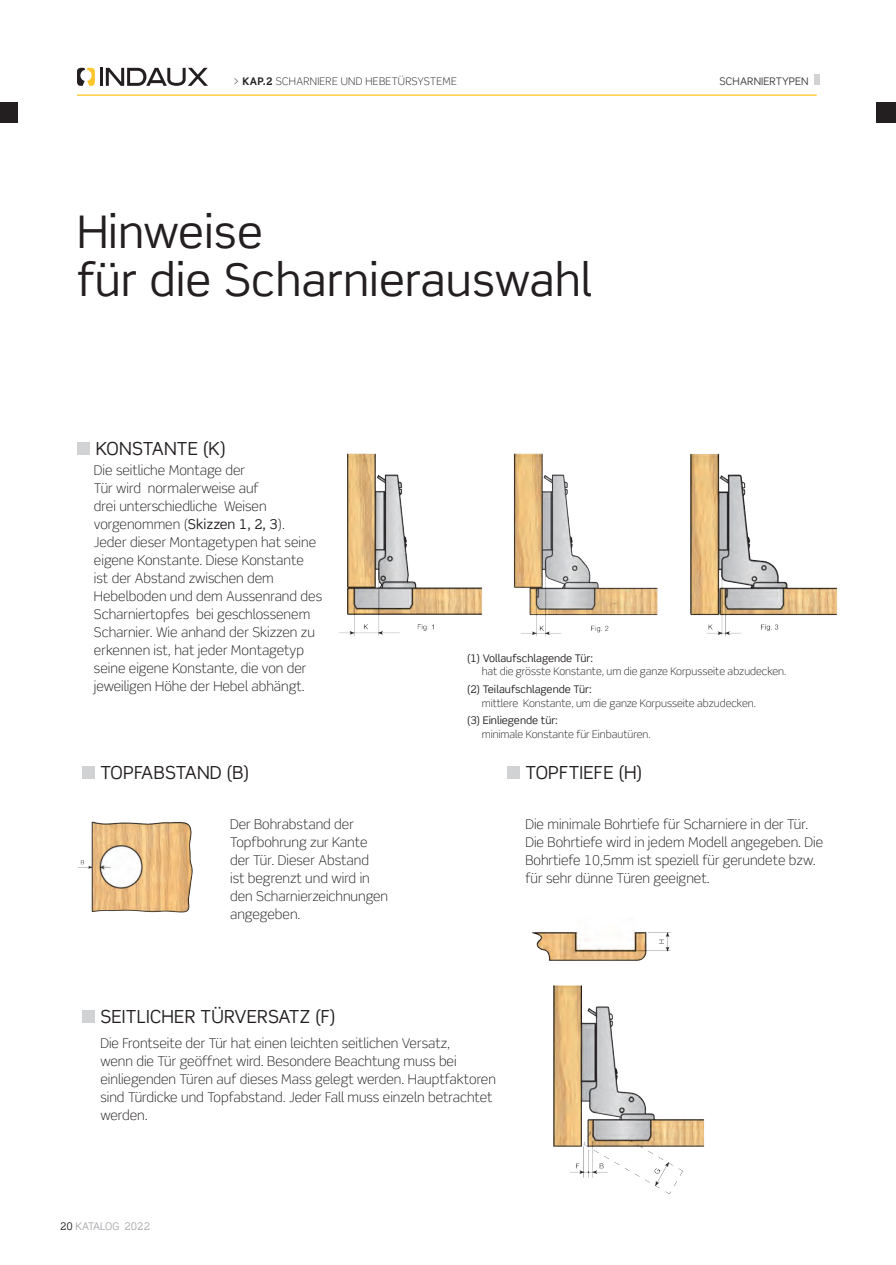
<style>
.page{position:relative;width:896px;height:1265px;background:#fff}
.page>*{position:absolute;margin:0;border:0;box-sizing:border-box;transform-origin:0 0}
.port__titulo{font:45px "Scene Pro";color:#231f20}
.TITULU_1{font:18px "Scene Pro";letter-spacing:.01em;color:#231f20}
.texto{font:300 13.5px/18px "Scene Pro";color:#231f20}
.notas{font:300 10.5px/13.5px "Scene Pro";color:#231f20}
.cab__TITULO_GENERAL{font:300 10.5px "Scene Pro";letter-spacing:.03em;color:#231f20}
.cab__TITULU_1{font:10.5px "Scene Pro";letter-spacing:.01em;color:#3e3e3f}
.t1{font:10.5px "Scene Pro";color:#a8a9ad}
.s1{font-weight:700}
.s2{font-weight:400}
.s3{color:#231f20}
</style>
<div class="page">
<hr style="left:77px;top:95px;width:739px;height:1px;background:#fec210">
<svg style="left:77px;top:68px;width:18px;height:18px"></svg>
<hr style="left:100px;top:68px;width:3px;height:18px;background:#231f20">
<svg style="left:106px;top:68px;width:102px;height:18px"></svg>
<div style="left:814px;top:75px;width:5px;height:10px;background:#d1d2d4"></div>
<img style="left:338px;top:453px;width:145px;height:183px">
<img style="left:513px;top:453px;width:145px;height:184px">
<img style="left:690px;top:454px;width:148px;height:183px">
<img style="left:532px;top:930px;width:139px;height:31px">
<img style="left:78px;top:821px;width:115px;height:92px">
<img style="left:553px;top:985px;width:152px;height:209px">
<div style="left:77px;top:442px;width:13px;height:13px;background:#d1d2d4"></div>
<div style="left:82px;top:766px;width:13px;height:13px;background:#d1d2d4"></div>
<div style="left:507px;top:766px;width:13px;height:13px;background:#d1d2d4"></div>
<div style="left:82px;top:1010px;width:13px;height:12px;background:#d1d2d4"></div>
<div style="left:876px;top:102px;width:20px;height:21px;background:#231f20"></div>
<div style="left:0;top:102px;width:18px;height:21px;background:#231f20"></div>
<p class="cab__TITULO_GENERAL" style="left:233px;top:75px;width:225px">&gt; <span class="s1">KAP.2</span> SCHARNIERE UND HEBETÜRSYSTEME</p>
<p class="port__titulo" style="left:77px;top:204px;width:187px">Hinweise</p>
<p class="port__titulo" style="left:77px;top:252px;width:517px">für die Scharnierauswahl</p>
<p class="TITULU_1" style="left:96px;top:437px;width:132px">KONSTANTE (K)</p>
<p class="cab__TITULU_1" style="left:719px;top:75px;width:91px">SCHARNIERTYPEN</p>
<p class="texto" style="left:94px;top:461px;width:230px">Die seitliche Montage der<br>Tür wird normalerweise auf<br>drei unterschiedliche Weisen vorgenommen (<span class="s2">Skizzen 1, 2, 3</span>).<br>Jeder dieser Montagetypen hat seine eigene Konstante. Diese Konstante<br>ist der Abstand zwischen dem<br>Hebelboden und dem Aussenrand des<br>Scharniertopfes bei geschlossenem<br>Scharnier. Wie anhand der Skizzen zu erkennen ist, hat jeder Montagetyp seine eigene Konstante, die von der jeweiligen Höhe der Hebel abhängt.</p>
<p class="notas" style="left:482px;top:651px;width:306px;text-indent:-14px"><span class="s2">(1) Vollaufschlagende Tür:<br></span>hat die grösste Konstante, um die ganze Korpusseite abzudecken.</p>
<p class="notas" style="left:482px;top:682px;width:276px;text-indent:-14px"><span class="s2">(2) Teilaufschlagende Tür:<br></span>mittlere Konstante, um die ganze Korpusseite abzudecken.</p>
<p class="notas" style="left:482px;top:714px;width:170px;text-indent:-14px"><span class="s2">(3) Einliegende tür:<br></span>minimale Konstante für Einbautüren.</p>
<p class="TITULU_1" style="left:100px;top:761px;width:150px">TOPFABSTAND (B)</p>
<p class="TITULU_1" style="left:525px;top:761px;width:118px">TOPFTIEFE (H)</p>
<p class="texto" style="left:230px;top:815px;width:160px">Der Bohrabstand der<br>Topfbohrung zur Kante der Tür. Dieser Abstand<br>ist begrenzt und wird in den Scharnierzeichnungen angegeben.</p>
<p class="texto" style="left:525px;top:815px;width:299px">Die minimale Bohrtiefe für Scharniere in der Tür.<br>Die Bohrtiefe wird in jedem Modell angegeben. Die Bohrtiefe 10,5mm ist speziell für gerundete bzw. für sehr dünne Türen geeignet.</p>
<p class="TITULU_1" style="left:100px;top:1005px;width:237px">SEITLICHER TÜRVERSATZ (F)</p>
<p class="texto" style="left:100px;top:1034px;width:397px">Die Frontseite der Tür hat einen leichten seitlichen Versatz,<br>wenn die Tür geöffnet wird. Besondere Beachtung muss bei einliegenden Türen auf dieses Mass gelegt werden. Hauptfaktoren sind Türdicke und Topfabstand. Jeder Fall muss einzeln betrachtet werden.</p>
<p class="t1" style="left:60px;top:1219px;width:92px"><span class="s3">20</span> KATALOG 2022</p>
</div>
